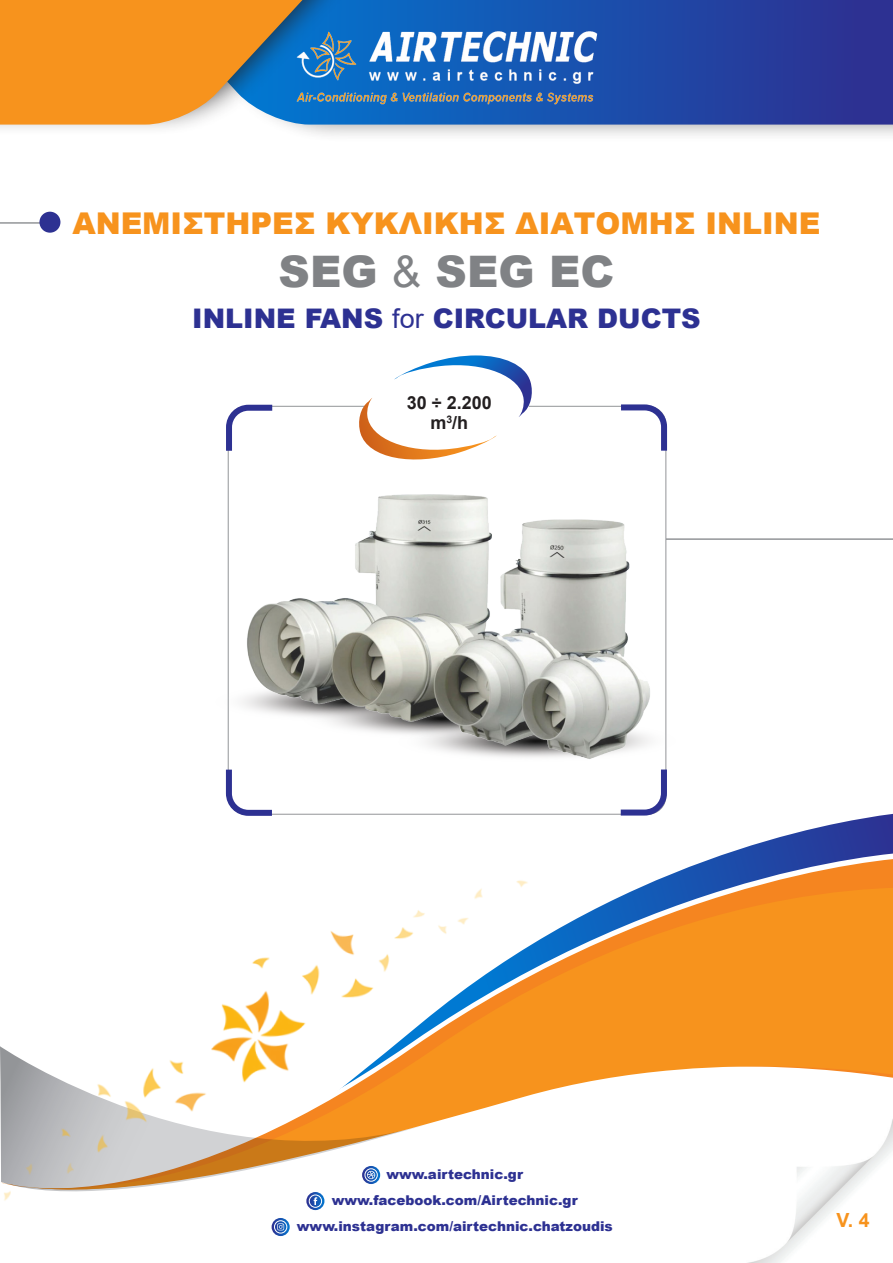
<style>
.page{position:relative;width:893px;height:1263px;background:#fff}
.page>*{position:absolute;margin:0;border:0;box-sizing:border-box;transform-origin:0 0}
.t1{font:900 43.5px "Arial";color:#808285}
.t2{font:900 30px "Arial";color:#f7931d}
.t3{font:900 27px "Arial";color:#2d3192}
.t4{font:700 19.5px "Arial";color:#f7931d}
.t5{font:700 18px "Arial";color:#231f20}
.t6{font:900 13.5px "Arial";color:#2d3192}
.s1{font-weight:400}
</style>
<div class="page">
<svg style="left:615px;top:790px;width:52px;height:24px"></svg>
<svg style="left:225px;top:764px;width:8px;height:35px"></svg>
<svg style="left:226px;top:404px;width:52px;height:53px"></svg>
<svg style="left:615px;top:404px;width:53px;height:53px"></svg>
<svg style="left:569px;top:814px;width:324px;height:38px"></svg>
<svg style="left:569px;top:865px;width:324px;height:221px;background:#e49a47"></svg>
<svg style="left:0;top:222px;width:39px;height:2px"></svg>
<div style="left:39px;top:212px;width:21px;height:21px;background:#2d3192;border-radius:50%"></div>
<svg style="left:665px;top:538px;width:228px;height:145px"></svg>
<img style="left:0;top:799px;width:569px;height:438px">
<div style="left:116px;top:0;width:777px;height:143px;background:#231f20;opacity:.75"></div>
<svg style="left:376px;top:0;width:517px;height:125px;background:#2144a2"></svg>
<div style="left:0;top:0;width:376px;height:137px;background:#231f20;opacity:.75"></div>
<svg style="left:0;top:0;width:343px;height:125px;background:#d29241"></svg>
<img style="left:289px;top:24px;width:315px;height:85px">
<img style="left:227px;top:653px;width:2px;height:98px">
<img style="left:661px;top:692px;width:6px;height:98px">
<img style="left:244px;top:494px;width:406px;height:265px">
<img style="left:748px;top:1119px;width:145px;height:144px">
<svg style="left:357px;top:355px;width:177px;height:105px"></svg>
<svg style="left:362px;top:1166px;width:18px;height:18px"></svg>
<div style="left:365px;top:1168px;width:13px;height:13px;border:1px solid #fff;border-radius:6px"></div>
<svg style="left:367px;top:1171px;width:8px;height:8px"></svg>
<svg style="left:272px;top:1218px;width:18px;height:18px"></svg>
<div style="left:274px;top:1220px;width:13px;height:13px;border:1px solid #fff;border-radius:6px"></div>
<svg style="left:277px;top:1223px;width:7px;height:7px"></svg>
<svg style="left:306px;top:1192px;width:18px;height:18px"></svg>
<div style="left:309px;top:1194px;width:13px;height:14px;border:1px solid #fff;border-radius:6px"></div>
<svg style="left:314px;top:1197px;width:3px;height:8px"></svg>
<p class="t2" style="left:72px;top:201px;width:750px">AΝΕΜΙΣΤΗΡΕΣ ΚΥΚΛΙΚΗΣ ΔΙΑΤΟΜΗΣ INLINE</p>
<p class="t1" style="left:279px;top:239px;width:337px">SEG <span class="s1">&amp;</span> SEG EC</p>
<p class="t3" style="left:192px;top:299px;width:510px">INLINE FANS <span class="s1">for</span> CIRCULAR DUCTS</p>
<p class="t5" style="left:407px;top:390px;width:86px">30 ÷ 2.200</p>
<p class="t5" style="left:430px;top:410px;width:39px">m<sup>3</sup>/h</p>
<p class="t6" style="left:386px;top:1164px;width:138px">www.airtechnic.gr</p>
<p class="t6" style="left:332px;top:1190px;width:248px">www.facebook.com/Airtechnic.gr</p>
<p class="t6" style="left:297px;top:1216px;width:317px">www.instagram.com/airtechnic.chatzoudis</p>
<p class="t4" style="left:837px;top:1207px;width:34px">V. 4</p>
</div>
